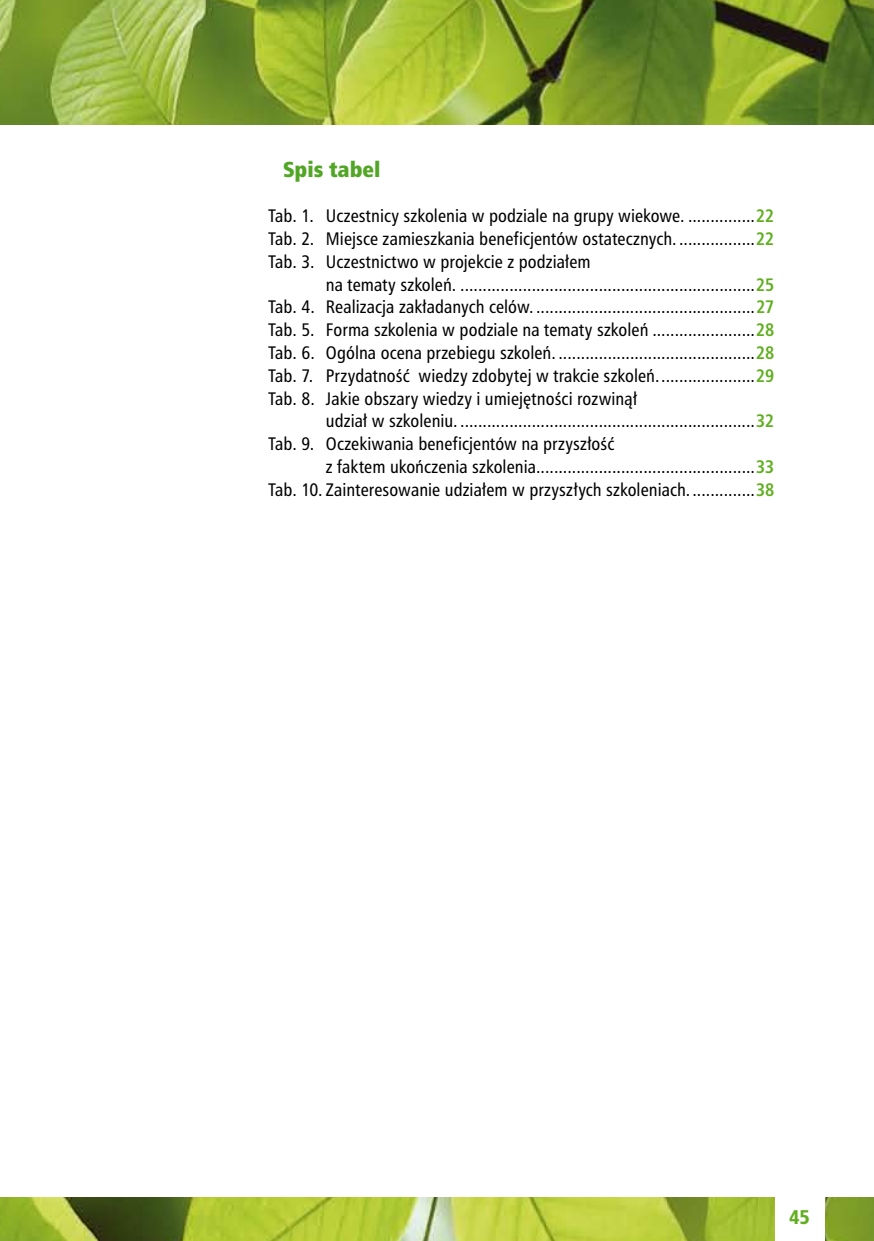
<style>
.page{position:relative;width:874px;height:1241px;background:#fff}
.page>*{position:absolute;margin:0;border:0;box-sizing:border-box;transform-origin:0 0}
.t1{font:21px "Humnst 777 X Blk Cn PL";color:#52a625}
.t2{font:19.25px "Humnst 777 Blk Cn PL";color:#61af20}
.t3{font:17.5px/22.8px "Humnst 777 Cn PL";letter-spacing:.005em;color:#000;text-align:justify}
.s1{font-weight:700;color:#61af20}
</style>
<div class="page">
<img style="left:0;top:0;width:873px;height:124px">
<img style="left:0;top:1197px;width:873px;height:43px">
<div style="left:774px;top:1190px;width:49px;height:50px;background:#fff"></div>
<p class="t1" style="left:283px;top:155px;width:99px">Spis tabel</p>
<p class="t3" style="left:268px;top:204px;width:507px">Tab. 1. Uczestnicy szkolenia w podziale na grupy wiekowe. ...............<span class="s1">22<br></span>Tab. 2. Miejsce zamieszkania beneficjentów ostatecznych. .................<span class="s1">22<br></span>Tab. 3. Uczestnictwo w projekcie z podziałem</p>
<p class="t3" style="left:268px;top:272px;width:507px;text-indent:58px">na tematy szkoleń. ..................................................................<span class="s1">25<br></span>Tab. 4. Realizacja zakładanych celów. .................................................<span class="s1">27<br></span>Tab. 5. Forma szkolenia w podziale na tematy szkoleń .......................<span class="s1">28<br></span>Tab. 6. Ogólna ocena przebiegu szkoleń. ............................................<span class="s1">28<br></span>Tab. 7. Przydatność wiedzy zdobytej w trakcie szkoleń......................<span class="s1">29<br></span>Tab. 8. Jakie obszary wiedzy i umiejętności rozwinął</p>
<p class="t3" style="left:268px;top:409px;width:507px;text-indent:58px">udział w szkoleniu. ..................................................................<span class="s1">32<br></span>Tab. 9. Oczekiwania beneficjentów na przyszłość</p>
<p class="t3" style="left:268px;top:454px;width:507px;text-align:right">z faktem ukończenia szkolenia.................................................<span class="s1">33<br></span>Tab. 10. Zainteresowanie udziałem w przyszłych szkoleniach...............<span class="s1">38</span></p>
<p class="t2" style="left:788px;top:1204px;width:17px">45</p>
</div>
